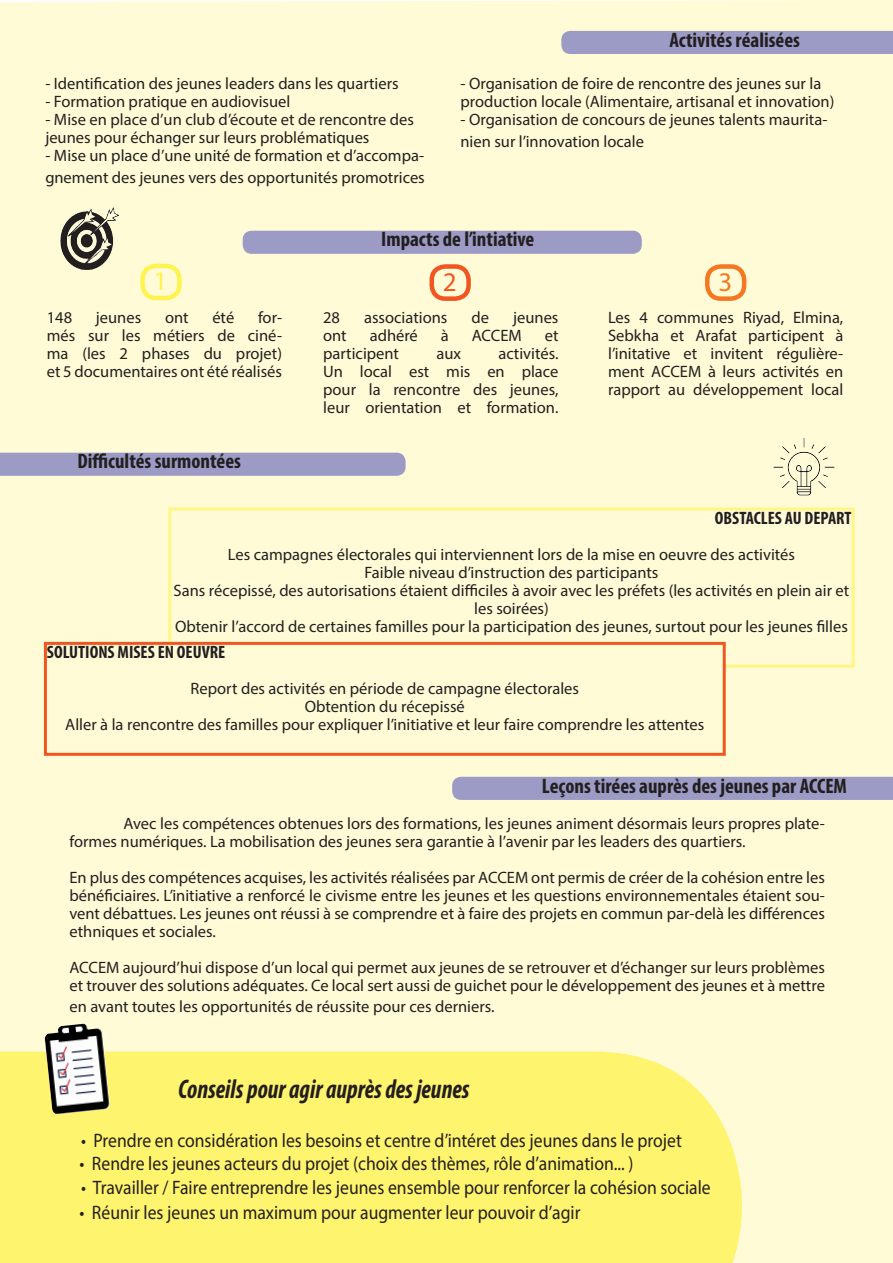
<style>
.page{position:relative;width:893px;height:1263px;background:#fffbd6}
.page>*{position:absolute;margin:0;border:0;box-sizing:border-box;transform-origin:0 0}
.t1{font:italic 700 condensed 27px "Myriad Pro";color:#231f20;scale:.9 1}
.t2{font:27px "Myriad Pro";color:#fff34f}
.t3{font:27px "Myriad Pro";color:#f15622}
.t4{font:27px "Myriad Pro";color:#f47721}
.t5{font:700 condensed 21px "Myriad Pro";color:#231f20}
.t6{font:19.5px "Myriad Pro";color:#231f20;scale:.9 1}
.t7{font:700 condensed 18px "Myriad Pro";color:#231f20}
.t8{font:16.5px/18px "Myriad Pro";color:#231f20}
</style>
<div class="page">
<div style="left:0;top:1051px;width:742px;height:212px;background:#fff46d"></div>
<div style="left:243px;top:231px;width:399px;height:23px;background:#9b9bc6;border-radius:9px"></div>
<div style="left:143px;top:266px;width:36px;height:32px;background:#fffbd6;border-radius:14px"></div>
<div style="left:140px;top:264px;width:42px;height:36px;border:4px solid #fff34f;border-radius:14px"></div>
<div style="left:47px;top:310px;width:235px;height:105px;background:#fffbd6"></div>
<div style="left:432px;top:266px;width:37px;height:33px;background:#fffbd6;border-radius:14px"></div>
<div style="left:429px;top:264px;width:42px;height:37px;border:4px solid #f15622;border-radius:14px"></div>
<div style="left:323px;top:310px;width:235px;height:114px;background:#fffbd6"></div>
<div style="left:707px;top:266px;width:37px;height:33px;background:#fffbd6;border-radius:14px"></div>
<div style="left:705px;top:264px;width:41px;height:37px;border:4px solid #f47721;border-radius:14px"></div>
<div style="left:608px;top:310px;width:235px;height:105px;background:#fffbd6"></div>
<div style="left:0;top:453px;width:406px;height:23px;background:#9b9bc6"></div>
<div style="left:170px;top:509px;width:683px;height:157px;background:#fffbd6"></div>
<div style="left:168px;top:507px;width:687px;height:161px;border:3px solid #fff685"></div>
<div style="left:45px;top:643px;width:679px;height:111px;background:#fffbd6"></div>
<div style="left:44px;top:642px;width:682px;height:114px;border:3px solid #f15622"></div>
<div style="left:452px;top:777px;width:441px;height:23px;background:#9b9bc6"></div>
<div style="left:370px;top:822px;width:523px;height:29px;background:#fffbd6"></div>
<div style="left:561px;top:31px;width:332px;height:23px;background:#9b9bc6"></div>
<div style="left:460px;top:77px;width:385px;height:135px;background:#fffbd6"></div>
<div style="left:69px;top:816px;width:756px;height:210px;background:#fffbd6"></div>
<img style="left:60px;top:207px;width:59px;height:63px">
<img style="left:788px;top:452px;width:32px;height:43px">
<img style="left:45px;top:1023px;width:65px;height:91px">
<p class="t8" style="left:45px;top:74px;width:355px">- Identification des jeunes leaders dans les quartiers</p>
<p class="t8" style="left:45px;top:92px;width:247px">- Formation pratique en audiovisuel</p>
<p class="t8" style="left:45px;top:110px;width:370px">- Mise en place d’un club d’écoute et de rencontre des jeunes pour échanger sur leurs problématiques</p>
<p class="t8" style="left:45px;top:144px;width:381px;line-height:21.6px">- Mise un place d’une unité de formation et d’accompa&shy;gnement des jeunes vers des opportunités promotrices</p>
<p class="t5" style="left:669px;top:26px;width:132px">Activités réalisées</p>
<p class="t8" style="left:460px;top:74px;width:375px">- Organisation de foire de rencontre des jeunes sur la production locale (Alimentaire, artisanal et innovation)</p>
<p class="t8" style="left:460px;top:108px;width:368px;line-height:21.6px">- Organisation de concours de jeunes talents maurita&shy;nien sur l’innovation locale</p>
<p class="t5" style="left:381px;top:226px;width:155px">Impacts de l’intiative</p>
<p class="t2" style="left:154px;top:264px;width:15px">1</p>
<p class="t3" style="left:443px;top:265px;width:15px">2</p>
<p class="t8" style="left:47px;top:308px;width:237px;text-align:justify;text-indent:211px">for&shy;més sur les métiers de ciné&shy;ma (les 2 phases du projet)</p>
<p class="t8" style="left:47px;top:362px;width:237px">et 5 documentaires ont été réalisés</p>
<p class="t8" style="left:47px;top:308px;width:27px">148</p>
<p class="t8" style="left:96px;top:308px;width:47px">jeunes</p>
<p class="t8" style="left:165px;top:308px;width:25px">ont</p>
<p class="t8" style="left:212px;top:308px;width:23px">été</p>
<p class="t8" style="left:323px;top:308px;width:18px">28</p>
<p class="t8" style="left:364px;top:308px;width:85px">associations</p>
<p class="t8" style="left:471px;top:308px;width:19px">de</p>
<p class="t8" style="left:513px;top:308px;width:47px">jeunes</p>
<p class="t8" style="left:323px;top:326px;width:25px">ont</p>
<p class="t8" style="left:370px;top:326px;width:50px">adhéré</p>
<p class="t8" style="left:441px;top:326px;width:9px">à</p>
<p class="t8" style="left:472px;top:326px;width:52px">ACCEM</p>
<p class="t8" style="left:545px;top:326px;width:15px">et</p>
<p class="t8" style="left:323px;top:344px;width:77px">participent</p>
<p class="t8" style="left:436px;top:344px;width:26px">aux</p>
<p class="t8" style="left:323px;top:344px;width:237px;text-align:justify;text-indent:175px">activités.<br>Un local est mis en place pour la rencontre des jeunes, leur orientation et formation.</p>
<p class="t4" style="left:718px;top:265px;width:15px">3</p>
<p class="t8" style="left:608px;top:308px;width:237px;text-align:justify">Les 4 communes Riyad, Elmina, Sebkha et Arafat participent à l’initative et invitent régulière&shy;ment ACCEM à leurs activités en rapport au développement local</p>
<p class="t5" style="left:77px;top:448px;width:165px">Difficultés surmontées</p>
<p class="t7" style="left:715px;top:507px;width:138px">OBSTACLES AU DEPART</p>
<p class="t8" style="left:228px;top:545px;width:569px">Les campagnes électorales qui interviennent lors de la mise en oeuvre des activités</p>
<p class="t8" style="left:365px;top:563px;width:295px">Faible niveau d’instruction des participants</p>
<p class="t8" style="left:174px;top:581px;width:677px;text-align:center">Sans récepissé, des autorisations étaient difficiles à avoir avec les préfets (les activités en plein air et les soirées)</p>
<p class="t8" style="left:175px;top:617px;width:674px">Obtenir l’accord de certaines familles pour la participation des jeunes, surtout pour les jeunes filles</p>
<p class="t7" style="left:47px;top:641px;width:180px">SOLUTIONS MISES EN OEUVRE</p>
<p class="t8" style="left:191px;top:680px;width:390px">Report des activités en période de campagne électorales</p>
<p class="t8" style="left:305px;top:698px;width:162px">Obtention du récepissé</p>
<p class="t8" style="left:65px;top:716px;width:640px">Aller à la rencontre des familles pour expliquer l’initiative et leur faire comprendre les attentes</p>
<p class="t5" style="left:542px;top:772px;width:306px">Leçons tirées auprès des jeunes par ACCEM</p>
<p class="t8" style="left:69px;top:814px;width:757px;text-indent:54px">Avec les compétences obtenues lors des formations, les jeunes animent désormais leurs propres plate&shy;formes numériques. La mobilisation des jeunes sera garantie à l’avenir par les leaders des quartiers.</p>
<p class="t8" style="left:69px;top:868px;width:757px;text-align:justify">En plus des compétences acquises, les activités réalisées par ACCEM ont permis de créer de la cohésion entre les bénéficiaires. L’initiative a renforcé le civisme entre les jeunes et les questions environnementales étaient sou&shy;vent débattues. Les jeunes ont réussi à se comprendre et à faire des projets en commun par-delà les différences ethniques et sociales.</p>
<p class="t8" style="left:69px;top:958px;width:757px">ACCEM aujourd’hui dispose d’un local qui permet aux jeunes de se retrouver et d’échanger sur leurs problèmes et trouver des solutions adéquates. Ce local sert aussi de guichet pour le développement des jeunes et à mettre</p>
<p class="t8" style="left:69px;top:998px;width:427px">en avant toutes les opportunités de réussite pour ces derniers.</p>
<p class="t5" style="left:585px;top:821px;width:165px">Difficultés surmontées</p>
<p class="t1" style="left:178px;top:1072px;width:325px">Conseils pour agir auprès des jeunes</p>
<p class="t6" style="left:81px;top:1128px;width:669px">• Prendre en considération les besoins et centre d’intéret des jeunes dans le projet</p>
<p class="t6" style="left:80px;top:1152px;width:617px">• Rendre les jeunes acteurs du projet (choix des thèmes, rôle d’animation... )</p>
<p class="t6" style="left:81px;top:1175px;width:701px">• Travailler / Faire entreprendre les jeunes ensemble pour renforcer la cohésion sociale</p>
<p class="t6" style="left:80px;top:1200px;width:558px">• Réunir les jeunes un maximum pour augmenter leur pouvoir d’agir</p>
</div>
